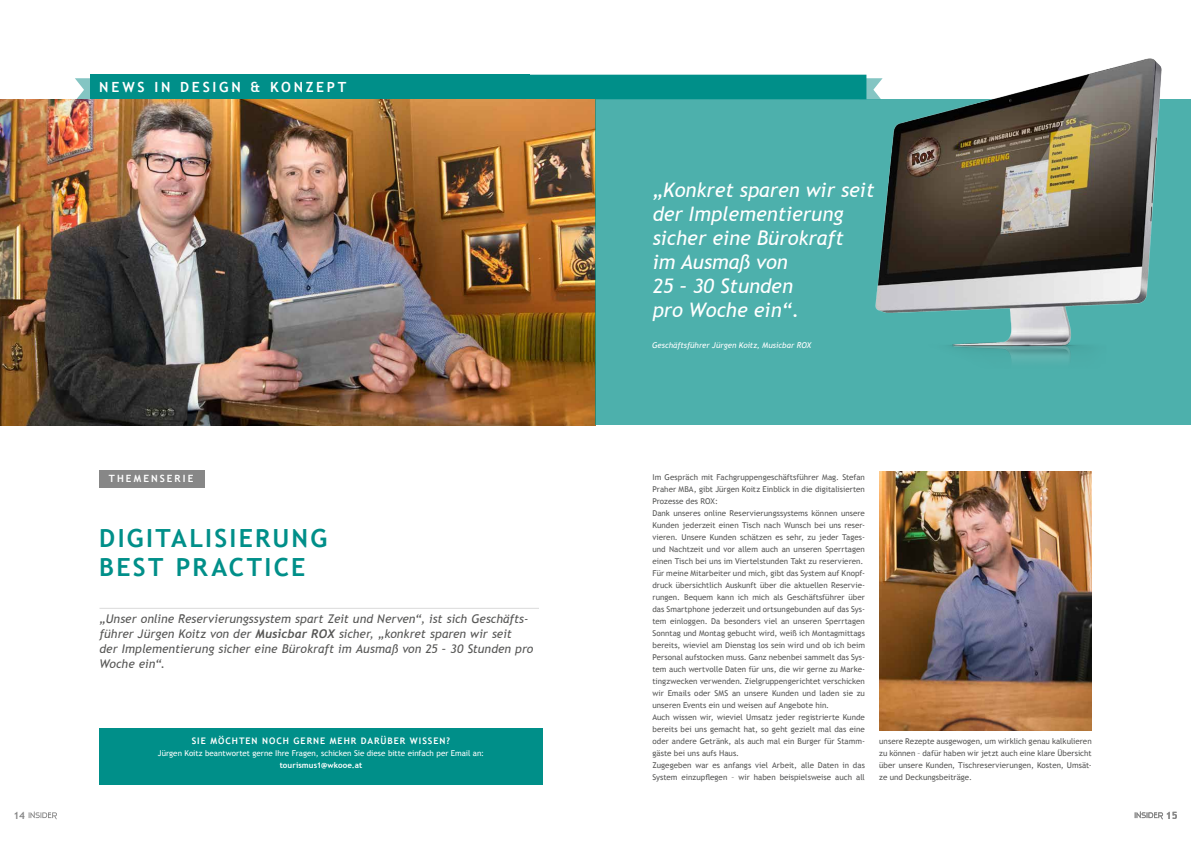
<style>
.page{position:relative;width:1191px;height:842px;background:#fff}
.page>*{position:absolute;margin:0;border:0;box-sizing:border-box;transform-origin:0 0}
.t1{font:700 25px/29px "Trebuchet MS";letter-spacing:.09em;color:#008f89}
.t2{font:italic 20px/24px "Trebuchet MS";color:#fff}
.t3{font:700 14px "Trebuchet MS";letter-spacing:.195em;color:#fff}
.t4{font:italic 12px/15px "Trebuchet MS";color:#575756}
.t5{font:700 10px "Trebuchet MS";letter-spacing:.205em;color:#fff}
.t6{font:700 10px "Trebuchet MS";color:#878787}
.t7{font:700 9px "Trebuchet MS";letter-spacing:.11em;color:#fff}
.t8{font:8px/12px "Trebuchet MS";letter-spacing:.005em;color:#575756}
.t9{font:8px "Trebuchet MS";color:#fff}
.t10{font:italic 8px "Trebuchet MS";color:#fff}
.t11{font:700 8px "Trebuchet MS";letter-spacing:.01em;color:#fff}
.s1{font-family:"Trebuchet";font-weight:700}
</style>
<div class="page">
<svg style="left:75px;top:78px;width:16px;height:21px"></svg>
<div style="left:91px;top:75px;width:439px;height:24px;background:#008f89"></div>
<div style="left:427px;top:75px;width:439px;height:24px;background:#008f89"></div>
<img style="left:0;top:99px;width:595px;height:326px">
<div style="left:99px;top:729px;width:443px;height:56px;background:#008f89"></div>
<div style="left:595px;top:99px;width:596px;height:326px;background:#4db0ac"></div>
<hr style="left:99px;top:608px;width:440px;height:1px;background:#dadada">
<div style="left:99px;top:470px;width:106px;height:17px;background:#878787"></div>
<img style="left:879px;top:471px;width:212px;height:260px">
<img style="left:856px;top:58px;width:306px;height:303px">
<svg style="left:29px;top:811px;width:28px;height:8px"></svg>
<svg style="left:1134px;top:811px;width:29px;height:8px"></svg>
<h3 class="t3" style="left:99px;top:78px;width:249px">NEWS IN DESIGN &amp; KONZEPT</h3>
<p class="t5" style="left:109px;top:473px;width:86px">THEMENSERIE</p>
<h1 class="t1" style="left:99px;top:524px;width:230px">DIGITALISIERUNG<br>BEST PRACTICE</h1>
<p class="t4" style="left:99px;top:611px;width:435px">„Unser online Reservierungssystem spart Zeit und Nerven“, ist sich Geschäfts&shy;führer Jürgen Koitz von der <span class="s1">Musicbar ROX</span> sicher, „konkret sparen wir seit<br>der Implementierung sicher eine Bürokraft im Ausmaß von 25 – 30 Stunden pro Woche ein“.</p>
<p class="t7" style="left:192px;top:735px;width:260px">SIE MÖCHTEN NOCH GERNE MEHR DARÜBER WISSEN?</p>
<p class="t9" style="left:158px;top:748px;width:328px">Jürgen Koitz beantwortet gerne Ihre Fragen, schicken Sie diese bitte einfach per Email an:</p>
<p class="t11" style="left:280px;top:760px;width:84px">tourismus1@wkooe.at</p>
<h2 class="t2" style="left:652px;top:178px;width:223px">„Konkret sparen wir seit der Implementierung sicher eine Bürokraft<br>im Ausmaß von<br>25 – 30 Stunden<br>pro Woche ein“.</h2>
<p class="t10" style="left:652px;top:340px;width:161px">Geschäftsführer Jürgen Koitz, Musicbar ROX</p>
<p class="t8" style="left:652px;top:471px;width:214px">Im Gespräch mit Fachgruppengeschäftsführer Mag. Stefan Praher MBA, gibt Jürgen Koitz Einblick in die digitalisierten Prozesse des ROX:<br>Dank unseres online Reservierungssystems können unsere Kunden jederzeit einen Tisch nach Wunsch bei uns reser&shy;vieren. Unsere Kunden schätzen es sehr, zu jeder Tages&shy;und Nachtzeit und vor allem auch an unseren Sperrtagen einen Tisch bei uns im Viertelstunden Takt zu reservieren.<br>Für meine Mitarbeiter und mich, gibt das System auf Knopf&shy;druck übersichtlich Auskunft über die aktuellen Reservie&shy;rungen. Bequem kann ich mich als Geschäftsführer über das Smartphone jederzeit und ortsungebunden auf das Sys&shy;tem einloggen. Da besonders viel an unseren Sperrtagen Sonntag und Montag gebucht wird, weiß ich Montagmittags bereits, wieviel am Dienstag los sein wird und ob ich beim Personal aufstocken muss. Ganz nebenbei sammelt das Sys&shy;tem auch wertvolle Daten für uns, die wir gerne zu Marke&shy;tingzwecken verwenden. Zielgruppengerichtet verschicken wir Emails oder SMS an unsere Kunden und laden sie zu unseren Events ein und weisen auf Angebote hin.<br>Auch wissen wir, wieviel Umsatz jeder registrierte Kunde bereits bei uns gemacht hat, so geht gezielt mal das eine oder andere Getränk, als auch mal ein Burger für Stamm&shy;gäste bei uns aufs Haus.<br>Zugegeben war es anfangs viel Arbeit, alle Daten in das System einzupflegen – wir haben beispielsweise auch all</p>
<p class="t8" style="left:879px;top:735px;width:214px;text-align:justify">unsere Rezepte ausgewogen, um wirklich genau kalkulieren zu können – dafür haben wir jetzt auch eine klare Übersicht über unsere Kunden, Tischreservierungen, Kosten, Umsät&shy;ze und Deckungsbeiträge.</p>
<p class="t6" style="left:13px;top:809px;width:13px">14</p>
<p class="t6" style="left:1165px;top:809px;width:13px">15</p>
</div>
